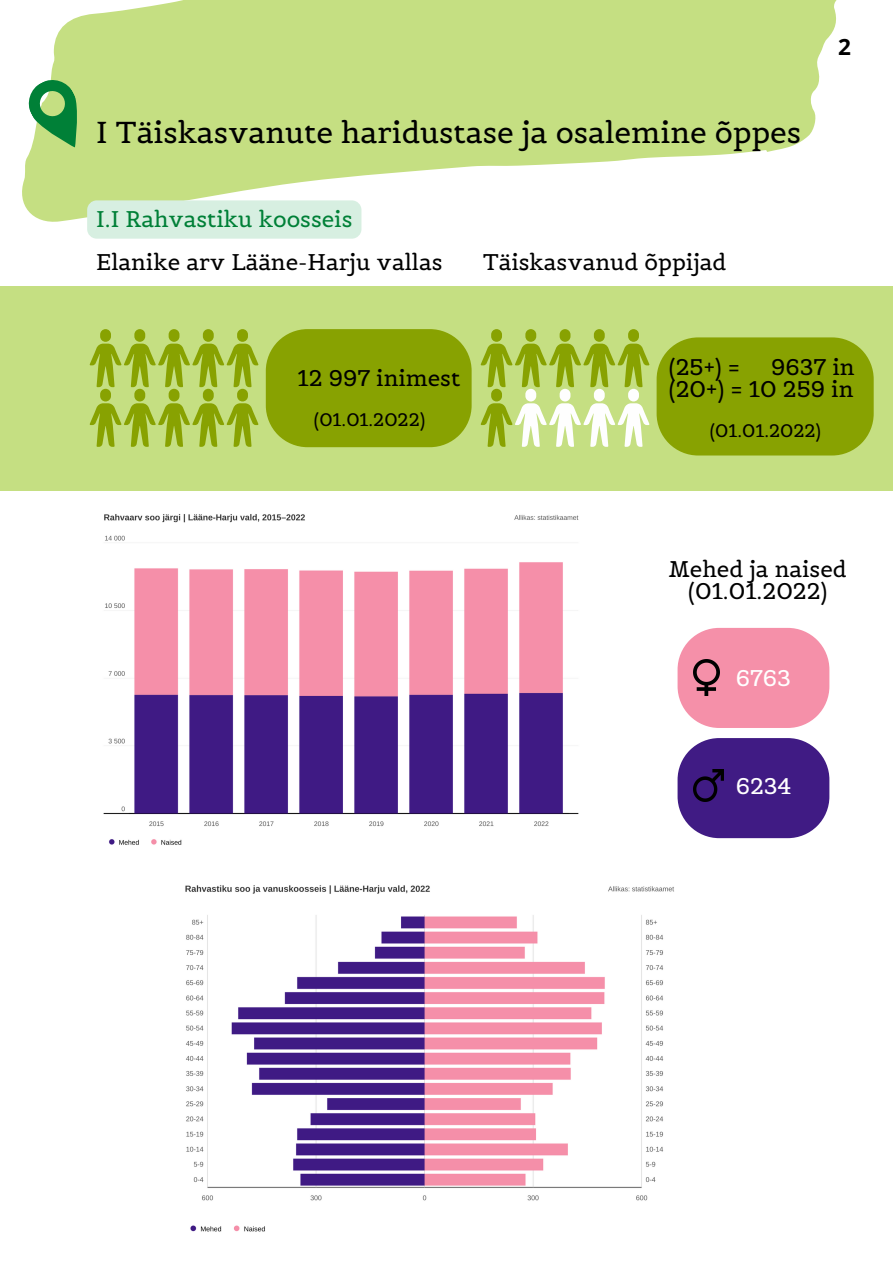
<style>
.page{position:relative;width:893px;height:1264px;background:#fff}
.page>*{position:absolute;margin:0;border:0;box-sizing:border-box;transform-origin:0 0}
.t1{font:30px "Belgrano";color:#000}
.t2{font:22.5px/22.5px "Belgrano";color:#000;text-align:center}
.t3{font:22.5px "Belgrano";color:#008037}
.t4{font:22.5px "Belgrano";color:#fff}
.t5{font:700 22.5px "Open Sans";color:#000}
.t6{font:18px "Belgrano";color:#000}
</style>
<div class="page">
<svg style="left:22px;top:0;width:815px;height:225px;fill:#c5df82"></svg>
<svg style="left:22px;top:72px;width:74px;height:86px"></svg>
<div style="left:0;top:286px;width:892px;height:204px;background:#c5df82"></div>
<div style="left:266px;top:329px;width:205px;height:118px;background:#88a201"></div>
<svg style="left:90px;top:329px;width:168px;height:118px"></svg>
<svg style="left:480px;top:329px;width:169px;height:118px"></svg>
<div style="left:656px;top:337px;width:217px;height:118px;background:#88a201"></div>
<svg style="left:677px;top:738px;width:152px;height:100px;background:#543390"></svg>
<svg style="left:677px;top:628px;width:152px;height:100px;background:#f59bb1"></svg>
<img style="left:693px;top:770px;width:31px;height:31px">
<img style="left:693px;top:660px;width:26px;height:35px">
<img style="left:103px;top:514px;width:476px;height:331px">
<img style="left:185px;top:885px;width:489px;height:347px">
<div style="left:87px;top:200px;width:274px;height:39px;background:#d7efe1;border-radius:10px"></div>
<h1 class="t1" style="left:96px;top:113px;width:706px">I Täiskasvanute haridustase ja osalemine õppes</h1>
<p class="t3" style="left:96px;top:205px;width:258px">I.I Rahvastiku koosseis</p>
<p class="t2" style="left:96px;top:251px;width:348px">Elanike arv Lääne-Harju vallas</p>
<p class="t2" style="left:483px;top:251px;width:245px">Täiskasvanud õppijad</p>
<p class="t5" style="left:838px;top:31px;width:14px">2</p>
<p class="t2" style="left:297px;top:367px;width:164px">12 997 inimest</p>
<p class="t6" style="left:314px;top:408px;width:113px">(01.01.2022)</p>
<p class="t2" style="left:668px;top:356px;width:73px">(25+) =</p>
<p class="t2" style="left:668px;top:356px;width:187px;line-height:21.3px;text-align:right">9637 in<br>(20+) = 10 259 in</p>
<p class="t6" style="left:709px;top:419px;width:113px">(01.01.2022)</p>
<p class="t2" style="left:668px;top:557px;width:179px">Mehed ja naised (01.01.2022)</p>
<p class="t4" style="left:735px;top:663px;width:57px">6763</p>
<p class="t4" style="left:735px;top:771px;width:57px">6234</p>
</div>
